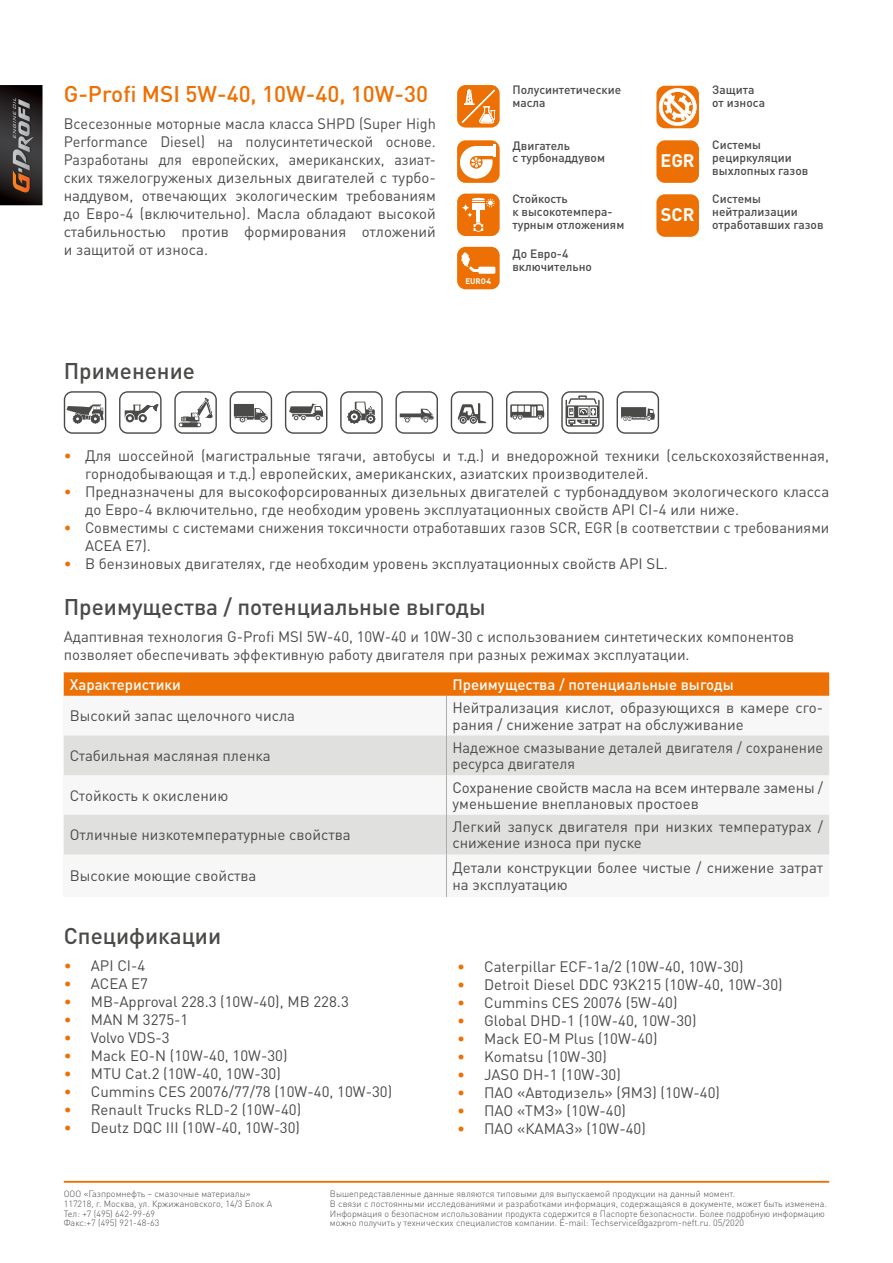
<style>
.page{position:relative;width:893px;height:1263px;background:#fff}
.page>*{position:absolute;margin:0;border:0;box-sizing:border-box;transform-origin:0 0}
.t1{font:500 22.5px "DIN Pro";color:#4a4a49}
.t2{font:500 22.5px "DIN Pro";color:#ed7004}
.t3{font:700 18px "DIN Pro";color:#fff}
.t4{font:15px/18px "DIN Pro";color:#4a4a49}
.t5{font:500 15px "DIN Pro";color:#fff}
.t6{font:500 12px/12.9px "DIN Pro";color:#4a4a49}
.t7{font:300 9px/9.8px "DIN Pro";color:#4a4a49}
.t8{font:700 7.95px "DIN Pro";color:#fff}
.s1{color:#ed7004}
</style>
<div class="page">
<hr style="left:64px;top:1181px;width:765px;height:2px;background:#ed7004">
<svg style="left:0;top:85px;width:43px;height:120px;background:#423a38"></svg>
<svg style="left:64px;top:672px;width:765px;height:24px;background:#ed730a"></svg>
<svg style="left:64px;top:854px;width:765px;height:1px"></svg>
<svg style="left:64px;top:735px;width:765px;height:119px;fill:#e0e0df"></svg>
<hr style="left:446px;top:696px;width:1px;height:39px;background:#adadad">
<hr style="left:446px;top:735px;width:1px;height:40px;background:#adadad">
<hr style="left:446px;top:775px;width:1px;height:40px;background:#adadad">
<hr style="left:446px;top:815px;width:1px;height:39px;background:#adadad">
<hr style="left:446px;top:854px;width:1px;height:43px;background:#adadad">
<div style="left:457px;top:140px;width:43px;height:43px;background:#ed7004;border-radius:9px"></div>
<svg style="left:460px;top:145px;width:35px;height:34px"></svg>
<div style="left:457px;top:194px;width:43px;height:42px;background:#ed7004;border-radius:8px"></div>
<svg style="left:461px;top:203px;width:9px;height:9px"></svg>
<svg style="left:467px;top:198px;width:28px;height:34px"></svg>
<div style="left:457px;top:247px;width:43px;height:42px;background:#ed7004;border-radius:9px"></div>
<div style="left:478px;top:267px;width:17px;height:7px;background:#fff"></div>
<svg style="left:461px;top:252px;width:18px;height:20px"></svg>
<div style="left:656px;top:140px;width:43px;height:43px;background:#ed7004;border-radius:9px"></div>
<div style="left:656px;top:194px;width:43px;height:43px;background:#ed7004;border-radius:9px"></div>
<div style="left:656px;top:86px;width:43px;height:42px;background:#ed7004;border-radius:9px"></div>
<svg style="left:659px;top:88px;width:38px;height:38px"></svg>
<svg style="left:561px;top:391px;width:43px;height:43px"></svg>
<svg style="left:285px;top:391px;width:42px;height:43px"></svg>
<svg style="left:64px;top:391px;width:42px;height:43px"></svg>
<svg style="left:506px;top:391px;width:43px;height:43px"></svg>
<svg style="left:119px;top:391px;width:43px;height:43px"></svg>
<svg style="left:340px;top:391px;width:43px;height:43px"></svg>
<svg style="left:174px;top:391px;width:43px;height:43px"></svg>
<svg style="left:451px;top:391px;width:42px;height:43px"></svg>
<svg style="left:230px;top:391px;width:42px;height:43px"></svg>
<svg style="left:395px;top:391px;width:43px;height:43px"></svg>
<svg style="left:617px;top:391px;width:42px;height:43px"></svg>
<svg style="left:457px;top:85px;width:43px;height:43px;background:#f0903d"></svg>
<h1 class="t2" style="left:64px;top:79px;width:366px">G-Profi MSI 5W-40, 10W-40, 10W-30</h1>
<p class="t4" style="left:64px;top:114px;width:374px;text-align:justify">Всесезонные моторные масла класса SHPD (Super High Performance Diesel) на полусинтетической основе.<br>Разработаны для европейских, американских, азиат&shy;ских тяжелогруженых дизельных двигателей с турбо&shy;наддувом, отвечающих экологическим требованиям до Евро-4 (включительно). Масла обладают высокой стабильностью против формирования отложений и защитой от износа.</p>
<p class="t8" style="left:465px;top:275px;width:27px">EURO-4</p>
<p class="t6" style="left:512px;top:83px;width:110px">Полусинтетические масла</p>
<p class="t6" style="left:712px;top:83px;width:54px">Защита от износа</p>
<p class="t6" style="left:712px;top:138px;width:98px">Системы рециркуляции выхлопных газов</p>
<p class="t6" style="left:512px;top:138px;width:94px">Двигатель<br>с турбонаддувом</p>
<p class="t3" style="left:661px;top:149px;width:36px">EGR</p>
<p class="t6" style="left:512px;top:191px;width:113px">Стойкость<br>к высокотемпера&shy;турным отложениям</p>
<p class="t6" style="left:712px;top:191px;width:113px">Системы нейтрализации отработавших газов</p>
<p class="t3" style="left:661px;top:202px;width:35px">SCR</p>
<p class="t6" style="left:512px;top:247px;width:81px">До Евро-4 включительно</p>
<h1 class="t1" style="left:64px;top:355px;width:133px">Применение</h1>
<p class="t4" style="left:85px;top:446px;width:746px;text-indent:-21px"><span class="s1">•</span> Для шоссейной (магистральные тягачи, автобусы и т.д.) и внедорожной техники (сельскохозяйственная, горнодобывающая и т.д.) европейских, американских, азиатских производителей.</p>
<p class="t4" style="left:85px;top:482px;width:746px;text-indent:-21px"><span class="s1">•</span> Предназначены для высокофорсированных дизельных двигателей с турбонаддувом экологического класса до Евро-4 включительно, где необходим уровень эксплуатационных свойств API CI-4 или ниже.</p>
<p class="t4" style="left:85px;top:518px;width:746px;text-indent:-21px"><span class="s1">•</span> Совместимы с системами снижения токсичности отработавших газов SCR, EGR (в соответствии с требованиями<br>ACEA E7).</p>
<p class="t4" style="left:64px;top:554px;width:606px"><span class="s1">•</span> В бензиновых двигателях, где необходим уровень эксплуатационных свойств API SL.</p>
<h1 class="t1" style="left:64px;top:591px;width:423px">Преимущества / потенциальные выгоды</h1>
<p class="t4" style="left:64px;top:627px;width:732px">Адаптивная технология G-Profi MSI 5W-40, 10W-40 и 10W-30 с использованием синтетических компонентов позволяет обеспечивать эффективную работу двигателя при разных режимах эксплуатации.</p>
<p class="t5" style="left:70px;top:674px;width:113px">Характеристики</p>
<p class="t5" style="left:452px;top:674px;width:283px">Преимущества / потенциальные выгоды</p>
<p class="t4" style="left:70px;top:706px;width:227px">Высокий запас щелочного числа</p>
<p class="t4" style="left:452px;top:699px;width:372px;line-height:16.2px">Нейтрализация кислот, образующихся в камере сго&shy;рания / снижение затрат на обслуживание</p>
<p class="t4" style="left:70px;top:746px;width:203px">Стабильная масляная пленка</p>
<p class="t4" style="left:452px;top:739px;width:372px;line-height:16.2px">Надежное смазывание деталей двигателя / сохранение ресурса двигателя</p>
<p class="t4" style="left:70px;top:786px;width:160px">Стойкость к окислению</p>
<p class="t4" style="left:452px;top:778px;width:372px;line-height:16.2px">Cохранение свойств масла на всем интервале замены / уменьшение внеплановых простоев</p>
<p class="t4" style="left:70px;top:825px;width:282px">Отличные низкотемпературные свойства</p>
<p class="t4" style="left:452px;top:818px;width:372px;line-height:16.2px">Легкий запуск двигателя при низких температурах / снижение износа при пуске</p>
<p class="t4" style="left:70px;top:866px;width:188px">Высокие моющие свойства</p>
<p class="t4" style="left:452px;top:859px;width:372px;line-height:16.2px">Детали конструкции более чистые / снижение затрат на эксплуатацию</p>
<h1 class="t1" style="left:64px;top:920px;width:159px">Спецификации</h1>
<p class="t4" style="left:64px;top:956px;width:83px"><span class="s1">•</span> API CI-4</p>
<p class="t4" style="left:64px;top:974px;width:86px"><span class="s1">•</span> ACEA E7</p>
<p class="t4" style="left:64px;top:992px;width:287px"><span class="s1">•</span> MB-Approval 228.3 (10W-40), MB 228.3</p>
<p class="t4" style="left:64px;top:1010px;width:126px"><span class="s1">•</span> MAN M 3275-1</p>
<p class="t4" style="left:64px;top:1028px;width:107px"><span class="s1">•</span> Volvo VDS-3</p>
<p class="t4" style="left:64px;top:1046px;width:225px"><span class="s1">•</span> Mack EO-N (10W-40, 10W-30)</p>
<p class="t4" style="left:64px;top:1064px;width:219px"><span class="s1">•</span> MTU Cat.2 (10W-40, 10W-30)</p>
<p class="t4" style="left:64px;top:1082px;width:330px"><span class="s1">•</span> Cummins CES 20076/77/78 (10W-40, 10W-30)</p>
<p class="t4" style="left:64px;top:1100px;width:239px"><span class="s1">•</span> Renault Trucks RLD-2 (10W-40)</p>
<p class="t4" style="left:64px;top:1118px;width:238px"><span class="s1">•</span> Deutz DQC III (10W-40, 10W-30)</p>
<p class="t4" style="left:457px;top:957px;width:288px"><span class="s1">•</span> Caterpillar ECF-1a/2 (10W-40, 10W-30)</p>
<p class="t4" style="left:457px;top:975px;width:327px"><span class="s1">•</span> Detroit Diesel DDC 93K215 (10W-40, 10W-30)</p>
<p class="t4" style="left:457px;top:993px;width:222px"><span class="s1">•</span> Cummins CES 20076 (5W-40)</p>
<p class="t4" style="left:457px;top:1011px;width:241px"><span class="s1">•</span> Global DHD-1 (10W-40, 10W-30)</p>
<p class="t4" style="left:457px;top:1029px;width:202px"><span class="s1">•</span> Mack EO-M Plus (10W-40)</p>
<p class="t4" style="left:457px;top:1047px;width:151px"><span class="s1">•</span> Komatsu (10W-30)</p>
<p class="t4" style="left:457px;top:1065px;width:165px"><span class="s1">•</span> JASO DH-1 (10W-30)</p>
<p class="t4" style="left:457px;top:1083px;width:264px"><span class="s1">•</span> ПАО «Автодизель» (ЯМЗ) (10W-40)</p>
<p class="t4" style="left:457px;top:1101px;width:170px"><span class="s1">•</span> ПАО «ТМЗ» (10W-40)</p>
<p class="t4" style="left:457px;top:1119px;width:190px"><span class="s1">•</span> ПАО «КАМАЗ» (10W-40)</p>
<p class="t7" style="left:64px;top:1189px;width:210px">ООО «Газпромнефть – смазочные материалы» 117218, г. Москва, ул. Кржижановского, 14/3 Блок А Тел: +7 (495) 642-99-69<br>Факс:+7 (495) 921-48-63</p>
<p class="t7" style="left:330px;top:1189px;width:498px">Вышепредставленные данные являются типовыми для выпускаемой продукции на данный момент.<br>В связи с постоянными исследованиями и разработками информация, содержащаяся в документе, может быть изменена.<br>Информация о безопасном использовании продукта содержится в Паспорте безопасности. Более подробную информацию можно получить у технических специалистов компании. E-mail: Techservice@gazprom-neft.ru. 05/2020</p>
</div>
